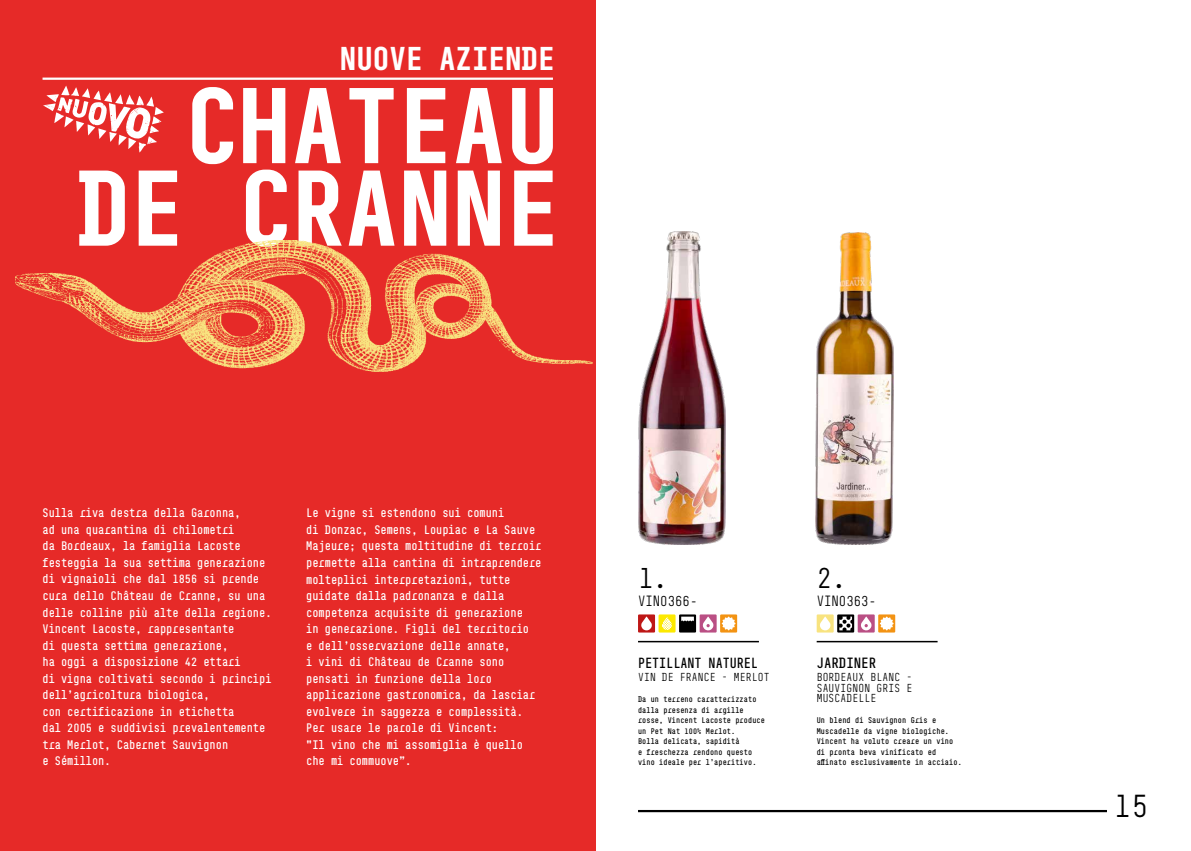
<style>
.page{position:relative;width:1191px;height:851px;background:#fff}
.page>*{position:absolute;margin:0;border:0;box-sizing:border-box;transform-origin:0 0}
.t1{font:700 97.5px/82.5px "BC Sklonar";color:#fff;text-align:right}
.t2{font:700 30px "BC Sklonar";color:#fff}
.t3{font:300 30px "BC Sklonar";color:#000}
.t4{font:300 27px "BC Sklonar";color:#000}
.t5{font:300 13.5px "BC Sklonar";color:#000}
.t6{font:500 13.5px "BC Sklonar";color:#000}
.t7{font:500 13.35px "BC Sklonar";color:#000;scale:.96 1}
.t8{font:500 11.25px/16.5px "BC Sklonar";color:#fff}
.t9{font:300 10.5px/10.5px "BC Sklonar";letter-spacing:.02em;color:#000;text-align:justify}
.t10{font:500 7.5px/10.5px "BC Sklonar";letter-spacing:.02em;color:#000}
.t11{font:500 7.43px/10.5px "BC Sklonar";letter-spacing:.02em;color:#000}
</style>
<div class="page">
<hr style="left:638px;top:809px;width:469px;height:3px;background:#000">
<div style="left:0;top:0;width:595px;height:850px;background:#e62a28"></div>
<img style="left:16px;top:240px;width:576px;height:131px">
<hr style="left:43px;top:78px;width:510px;height:2px;background:#fff">
<hr style="left:638px;top:640px;width:121px;height:2px;background:#000">
<svg style="left:638px;top:614px;width:99px;height:18px"></svg>
<hr style="left:816px;top:640px;width:121px;height:2px;background:#000">
<svg style="left:816px;top:614px;width:79px;height:18px"></svg>
<img style="left:816px;top:232px;width:77px;height:313px">
<img style="left:638px;top:231px;width:87px;height:313px">
<svg style="left:43px;top:86px;width:121px;height:66px"></svg>
<h2 class="t2" style="left:340px;top:40px;width:216px">NUOVE AZIENDE</h2>
<h1 class="t1" style="left:77px;top:84px;width:484px">CHATEAU<br>DE CRANNE</h1>
<p class="t8" style="left:43px;top:505px;width:230px">Sulla riva destra della Garonna,<br>ad una quarantina di chilometri<br>da Bordeaux, la famiglia Lacoste festeggia la sua settima generazione di vignaioli che dal 1856 si prende cura dello Château de Cranne, su una delle colline più alte della regione.<br>Vincent Lacoste, rappresentante<br>di questa settima generazione,<br>ha oggi a disposizione 42 ettari<br>di vigna coltivati secondo i principi dell’agricoltura biologica,<br>con certificazione in etichetta<br>dal 2005 e suddivisi prevalentemente tra Merlot, Cabernet Sauvignon<br>e Sémillon.</p>
<p class="t8" style="left:306px;top:505px;width:237px">Le vigne si estendono sui comuni<br>di Donzac, Semens, Loupiac e La Sauve Majeure; questa moltitudine di terroir permette alla cantina di intraprendere molteplici interpretazioni, tutte guidate dalla padronanza e dalla competenza acquisite di generazione<br>in generazione. Figli del territorio<br>e dell’osservazione delle annate,<br>i vini di Château de Cranne sono pensati in funzione della loro applicazione gastronomica, da lasciar evolvere in saggezza e complessità.<br>Per usare le parole di Vincent:<br>"Il vino che mi assomiglia è quello che mi commuove”.</p>
<h3 class="t4" style="left:638px;top:561px;width:31px">1.</h3>
<p class="t5" style="left:638px;top:592px;width:61px">VIN0366-</p>
<p class="t7" style="left:638px;top:654px;width:126px">PETILLANT NATUREL</p>
<p class="t9" style="left:638px;top:671px;width:133px">VIN DE FRANCE - MERLOT</p>
<p class="t11" style="left:638px;top:693px;width:128px">Da un terreno caratterizzato dalla presenza di argille rosse, Vincent Lacoste produce un Pet Nat 100% Merlot.<br>Bolla delicata, sapidità<br>e freschezza rendono questo vino ideale per l'aperitivo.</p>
<h3 class="t4" style="left:816px;top:561px;width:31px">2.</h3>
<p class="t5" style="left:816px;top:592px;width:61px">VIN0363-</p>
<p class="t6" style="left:816px;top:654px;width:61px">JARDINER</p>
<p class="t9" style="left:816px;top:671px;width:97px">BORDEAUX BLANC - SAUVIGNON GRIS E MUSCADELLE</p>
<p class="t10" style="left:816px;top:714px;width:147px">Un blend di Sauvignon Gris e<br>Muscadelle da vigne biologiche.<br>Vincent ha voluto creare un vino di pronta beva vinificato ed affinato esclusivamente in acciaio.</p>
<h2 class="t3" style="left:1114px;top:787px;width:36px">15</h2>
</div>
